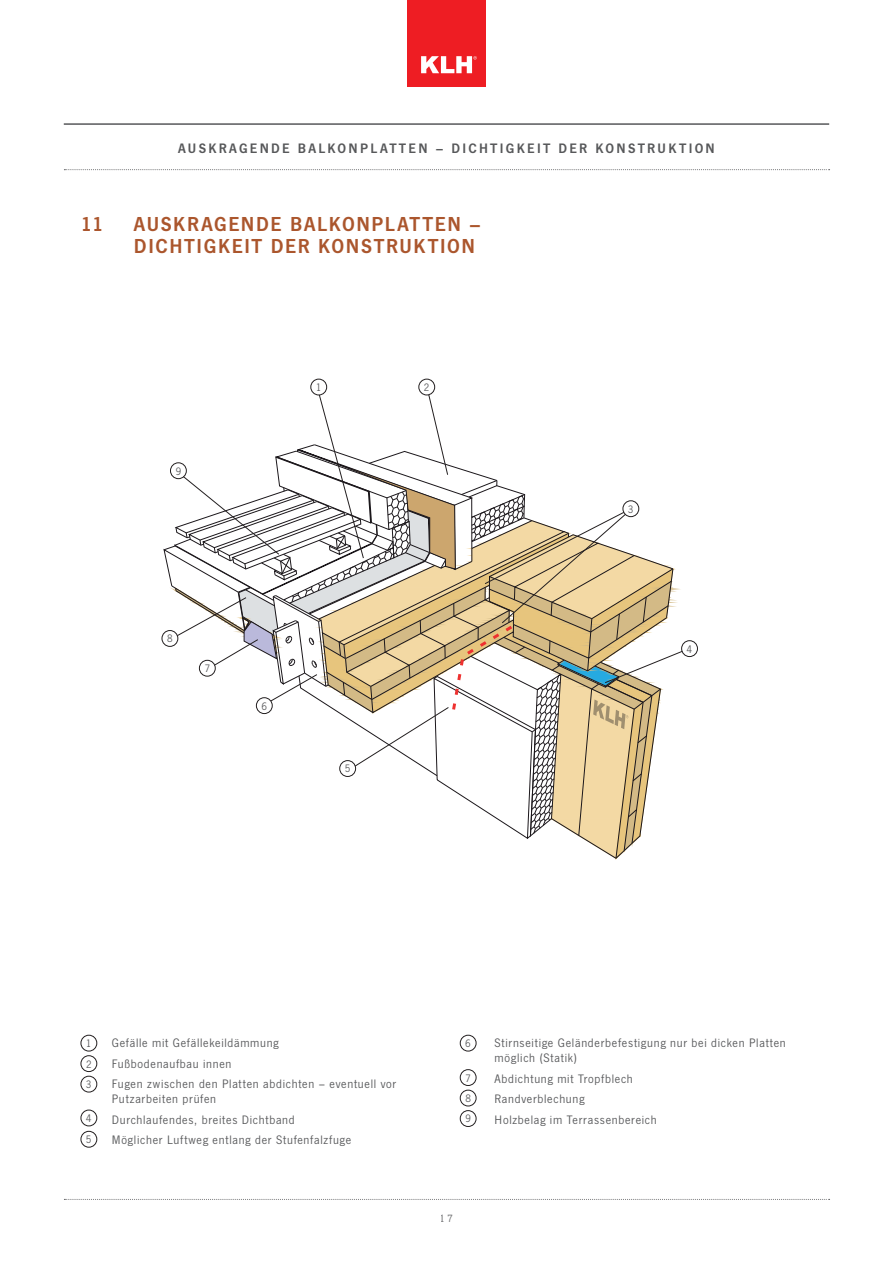
<style>
.page{position:relative;width:893px;height:1263px;background:#fff}
.page>*{position:absolute;margin:0;border:0;box-sizing:border-box;transform-origin:0 0}
.überschrift_1{font:600 21px "News Got T";letter-spacing:.075em;color:#ab562d}
.rubriken{font:600 14.25px "News Got T";letter-spacing:.16em;color:#57585a}
.beschreibungen_dünn{font:12.75px/15px "News Got T";letter-spacing:.055em;color:#57585a}
.nummern{font:11.25px "News Got T";color:#57585a}
.t1{font:11.1px "Amasis MT Pro";color:#57585a}
</style>
<div class="page">
<svg style="left:164px;top:388px;width:526px;height:471px"></svg>
<div style="left:81px;top:1131px;width:16px;height:16px;border:1px solid #231f20;border-radius:50%"></div>
<div style="left:340px;top:761px;width:16px;height:15px;background:#fff;border-radius:50%"></div>
<div style="left:340px;top:760px;width:16px;height:17px;border:1px solid #231f20;border-radius:50%"></div>
<div style="left:460px;top:1110px;width:16px;height:17px;border:1px solid #231f20;border-radius:50%"></div>
<div style="left:170px;top:463px;width:16px;height:16px;background:#fff;border-radius:50%"></div>
<div style="left:170px;top:463px;width:16px;height:16px;border:1px solid #231f20;border-radius:50%"></div>
<div style="left:460px;top:1090px;width:16px;height:16px;border:1px solid #231f20;border-radius:50%"></div>
<div style="left:162px;top:630px;width:16px;height:16px;background:#fff;border-radius:50%"></div>
<div style="left:162px;top:630px;width:16px;height:16px;border:1px solid #231f20;border-radius:50%"></div>
<div style="left:460px;top:1069px;width:16px;height:17px;border:1px solid #231f20;border-radius:50%"></div>
<div style="left:199px;top:660px;width:16px;height:16px;background:#fff;border-radius:50%"></div>
<div style="left:199px;top:660px;width:16px;height:16px;border:1px solid #231f20;border-radius:50%"></div>
<div style="left:460px;top:1035px;width:16px;height:16px;border:1px solid #231f20;border-radius:50%"></div>
<div style="left:256px;top:698px;width:16px;height:15px;background:#fff;border-radius:50%"></div>
<div style="left:256px;top:697px;width:16px;height:17px;border:1px solid #231f20;border-radius:50%"></div>
<div style="left:81px;top:1110px;width:16px;height:16px;border:1px solid #231f20;border-radius:50%"></div>
<div style="left:682px;top:641px;width:15px;height:15px;background:#fff;border-radius:50%"></div>
<div style="left:681px;top:640px;width:17px;height:17px;border:1px solid #231f20;border-radius:50%"></div>
<div style="left:81px;top:1076px;width:16px;height:16px;border:1px solid #231f20;border-radius:50%"></div>
<div style="left:623px;top:501px;width:16px;height:16px;background:#fff;border-radius:50%"></div>
<div style="left:623px;top:501px;width:16px;height:16px;border:1px solid #231f20;border-radius:50%"></div>
<div style="left:81px;top:1035px;width:16px;height:16px;border:1px solid #231f20;border-radius:50%"></div>
<div style="left:311px;top:379px;width:16px;height:16px;background:#fff;border-radius:50%"></div>
<div style="left:311px;top:379px;width:16px;height:16px;border:1px solid #231f20;border-radius:50%"></div>
<div style="left:81px;top:1055px;width:16px;height:17px;border:1px solid #231f20;border-radius:50%"></div>
<div style="left:419px;top:379px;width:16px;height:16px;background:#fff;border-radius:50%"></div>
<div style="left:419px;top:379px;width:16px;height:16px;border:1px solid #231f20;border-radius:50%"></div>
<svg style="left:64px;top:1199px;width:766px;height:1px"></svg>
<hr style="left:64px;top:123px;width:765px;height:2px;background:#57585a">
<svg style="left:64px;top:169px;width:766px;height:1px"></svg>
<div style="left:407px;top:0;width:79px;height:86px;background:#ee1d23"></div>
<svg style="left:421px;top:56px;width:56px;height:17px"></svg>
<p class="rubriken" style="left:178px;top:140px;width:538px">AUSKRAGENDE BALKONPLATTEN – DICHTIGKEIT DER KONSTRUKTION</p>
<p class="überschrift_1" style="left:81px;top:212px;width:24px">11</p>
<p class="überschrift_1" style="left:134px;top:212px;width:348px">AUSKRAGENDE BALKONPLATTEN –</p>
<p class="überschrift_1" style="left:134px;top:234px;width:343px">DICHTIGKEIT DER KONSTRUKTION</p>
<p class="nummern" style="left:176px;top:465px;width:7px">9</p>
<p class="nummern" style="left:316px;top:381px;width:7px">1</p>
<p class="nummern" style="left:167px;top:632px;width:7px">8</p>
<p class="nummern" style="left:205px;top:662px;width:7px">7</p>
<p class="nummern" style="left:261px;top:700px;width:7px">6</p>
<p class="nummern" style="left:345px;top:762px;width:7px">5</p>
<p class="nummern" style="left:424px;top:381px;width:7px">2</p>
<p class="nummern" style="left:628px;top:503px;width:7px">3</p>
<p class="nummern" style="left:686px;top:643px;width:7px">4</p>
<p class="nummern" style="left:86px;top:1037px;width:7px">1</p>
<p class="nummern" style="left:86px;top:1057px;width:7px">2</p>
<p class="beschreibungen_dünn" style="left:112px;top:1035px;width:168px">Gefälle mit Gefällekeildämmung</p>
<p class="beschreibungen_dünn" style="left:112px;top:1056px;width:121px">Fußbodenaufbau innen</p>
<p class="nummern" style="left:465px;top:1037px;width:7px">6</p>
<p class="beschreibungen_dünn" style="left:495px;top:1035px;width:293px">Stirnseitige Geländerbefestigung nur bei dicken Platten möglich (Statik)</p>
<p class="nummern" style="left:86px;top:1078px;width:7px">3</p>
<p class="beschreibungen_dünn" style="left:112px;top:1076px;width:286px">Fugen zwischen den Platten abdichten – eventuell vor<br>Putzarbeiten prüfen</p>
<p class="nummern" style="left:466px;top:1072px;width:7px">7</p>
<p class="nummern" style="left:465px;top:1092px;width:7px">8</p>
<p class="beschreibungen_dünn" style="left:495px;top:1071px;width:140px">Abdichtung mit Tropfblech</p>
<p class="beschreibungen_dünn" style="left:495px;top:1091px;width:91px">Randverblechung</p>
<p class="nummern" style="left:86px;top:1112px;width:7px">4</p>
<p class="beschreibungen_dünn" style="left:112px;top:1111px;width:184px">Durchlaufendes, breites Dichtband</p>
<p class="nummern" style="left:466px;top:1112px;width:7px">9</p>
<p class="beschreibungen_dünn" style="left:495px;top:1111px;width:164px">Holzbelag im Terrassenbereich</p>
<p class="nummern" style="left:86px;top:1133px;width:7px">5</p>
<p class="beschreibungen_dünn" style="left:112px;top:1132px;width:241px">Möglicher Luftweg entlang der Stufenfalzfuge</p>
<p class="t1" style="left:440px;top:1211px;width:15px">17</p>
</div>
